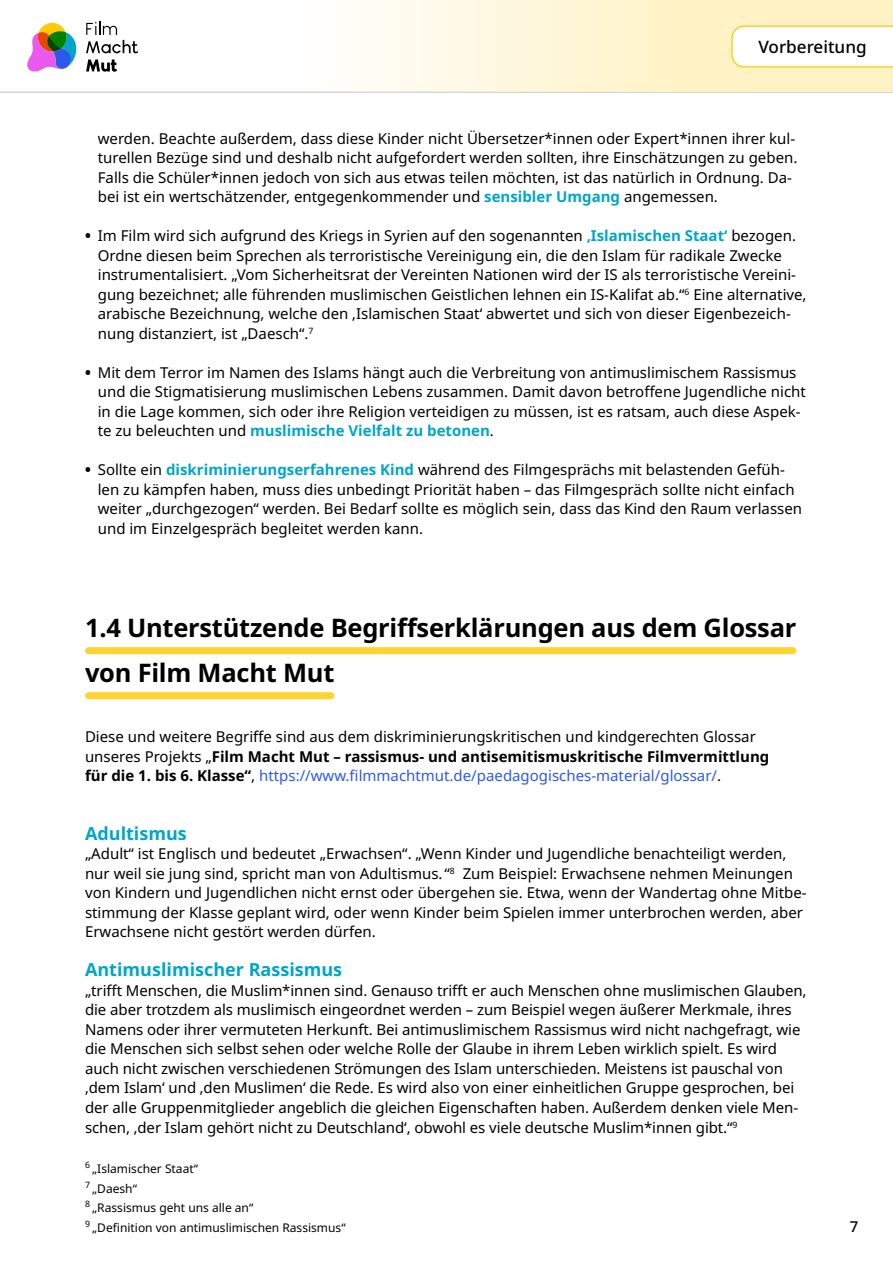
<style>
.page{position:relative;width:893px;height:1263px;background:#fff}
.page>*{position:absolute;margin:0;border:0;box-sizing:border-box;transform-origin:0 0}
.t1{font:700 25.5px/45px "Noto Sans";letter-spacing:-.01em;color:#000}
.t2{font:700 18px "Noto Sans";color:#00a6c7}
.t3{font:500 17.1px "Noto Sans";color:#000}
.t4{font:15px/19.5px "Noto Sans";color:#000}
.t5{font:500 15px "Noto Sans";color:#000}
.t6{font:12px/19.5px "Noto Sans";color:#000}
.s1{font-weight:700;color:#00a6c7}
.s2{font-weight:800}
.s3{font-weight:700}
.s4{color:#2b59ed}
</style>
<div class="page">
<svg style="left:86px;top:22px;width:52px;height:31px"></svg>
<svg style="left:86px;top:60px;width:31px;height:12px"></svg>
<div style="left:38px;top:23px;width:28px;height:29px;background:#ffc906;border-radius:50%"></div>
<svg style="left:27px;top:30px;width:50px;height:42px"></svg>
<hr style="left:0;top:92px;width:893px;height:1px;background:#c2c2c2">
<div style="left:285px;top:0;width:608px;height:91px;background:linear-gradient(to right,#fffdf9,#fff0b9)"></div>
<svg style="left:731px;top:25px;width:162px;height:43px"></svg>
<div style="left:89px;top:647px;width:704px;height:7px;background:#ffd332"></div>
<div style="left:89px;top:692px;width:242px;height:7px;background:#ffd332"></div>
<p class="t3" style="left:758px;top:34px;width:110px">Vorbereitung</p>
<p class="t4" style="left:98px;top:129px;width:701px">werden. Beachte außerdem, dass diese Kinder nicht Übersetzer*innen oder Expert*innen ihrer kul&shy;turellen Bezüge sind und deshalb nicht aufgefordert werden sollten, ihre Einschätzungen zu geben.<br>Falls die Schüler*innen jedoch von sich aus etwas teilen möchten, ist das natürlich in Ordnung. Da&shy;bei ist ein wertschätzender, entgegenkommender und <span class="s1">sensibler Umgang</span> angemessen.</p>
<p class="t4" style="left:98px;top:226px;width:710px;text-indent:-13px"><span class="s2">•</span> Im Film wird sich aufgrund des Kriegs in Syrien auf den sogenannten <span class="s1">‚Islamischen Staat‘</span> bezogen.<br>Ordne diesen beim Sprechen als terroristische Vereinigung ein, die den Islam für radikale Zwecke instrumentalisiert. „Vom Sicherheitsrat der Vereinten Nationen wird der IS als terroristische Vereini&shy;gung bezeichnet; alle führenden muslimischen Geistlichen lehnen ein IS-Kalifat ab.“<sup>6</sup> Eine alternative, arabische Bezeichnung, welche den ‚Islamischen Staat‘ abwertet und sich von dieser Eigenbezeich&shy;nung distanziert, ist „Daesch“.<sup>7</sup></p>
<p class="t4" style="left:98px;top:363px;width:710px;text-indent:-13px"><span class="s2">•</span> Mit dem Terror im Namen des Islams hängt auch die Verbreitung von antimuslimischem Rassismus und die Stigmatisierung muslimischen Lebens zusammen. Damit davon betroffene Jugendliche nicht in die Lage kommen, sich oder ihre Religion verteidigen zu müssen, ist es ratsam, auch diese Aspek&shy;te zu beleuchten und <span class="s1">muslimische Vielfalt zu betonen</span>.</p>
<p class="t4" style="left:98px;top:460px;width:706px;text-indent:-13px"><span class="s2">•</span> Sollte ein <span class="s1">diskriminierungserfahrenes Kind</span> während des Filmgesprächs mit belastenden Gefüh&shy;len zu kämpfen haben, muss dies unbedingt Priorität haben – das Filmgespräch sollte nicht einfach weiter „durchgezogen“ werden. Bei Bedarf sollte es möglich sein, dass das Kind den Raum verlassen und im Einzelgespräch begleitet werden kann.</p>
<h1 class="t1" style="left:85px;top:606px;width:713px">1.4 Unterstützende Begriffserklärungen aus dem Glossar von Film Macht Mut</h1>
<p class="t4" style="left:85px;top:728px;width:686px">Diese und weitere Begriffe sind aus dem diskriminierungskritischen und kindgerechten Glossar unseres Projekts „<span class="s3">Film Macht Mut – rassismus- und antisemitismuskritische Filmvermittlung für die 1. bis 6. Klasse“</span>, <span class="s4">https://www.filmmachtmut.de/paedagogisches-material/glossar/</span>.</p>
<p class="t2" style="left:85px;top:821px;width:103px">Adultismus</p>
<p class="t4" style="left:85px;top:845px;width:723px">„Adult“ ist Englisch und bedeutet „Erwachsen“. „Wenn Kinder und Jugendliche benachteiligt werden, nur weil sie jung sind, spricht man von Adultismus.“<sup>8</sup> Zum Beispiel: Erwachsene nehmen Meinungen von Kindern und Jugendlichen nicht ernst oder übergehen sie. Etwa, wenn der Wandertag ohne Mitbe&shy;stimmung der Klasse geplant wird, oder wenn Kinder beim Spielen immer unterbrochen werden, aber Erwachsene nicht gestört werden dürfen.</p>
<p class="t2" style="left:85px;top:957px;width:259px">Antimuslimischer Rassismus</p>
<p class="t4" style="left:85px;top:981px;width:723px">„trifft Menschen, die Muslim*innen sind. Genauso trifft er auch Menschen ohne muslimischen Glauben, die aber trotzdem als muslimisch eingeordnet werden – zum Beispiel wegen äußerer Merkmale, ihres Namens oder ihrer vermuteten Herkunft. Bei antimuslimischem Rassismus wird nicht nachgefragt, wie die Menschen sich selbst sehen oder welche Rolle der Glaube in ihrem Leben wirklich spielt. Es wird auch nicht zwischen verschiedenen Strömungen des Islam unterschieden. Meistens ist pauschal von ‚dem Islam‘ und ‚den Muslimen‘ die Rede. Es wird also von einer einheitlichen Gruppe gesprochen, bei der alle Gruppenmitglieder angeblich die gleichen Eigenschaften haben. Außerdem denken viele Men&shy;schen, ‚der Islam gehört nicht zu Deutschland‘, obwohl es viele deutsche Muslim*innen gibt.“<sup>9</sup></p>
<p class="t6" style="left:85px;top:1159px;width:262px"><sup>6</sup> „Islamischer Staat“<br><sup>7</sup> „Daesh“<br><sup>8</sup> „Rassismus geht uns alle an“<br><sup>9</sup> „Definition von antimuslimischen Rassismus“</p>
<p class="t5" style="left:850px;top:1216px;width:10px">7</p>
</div>
